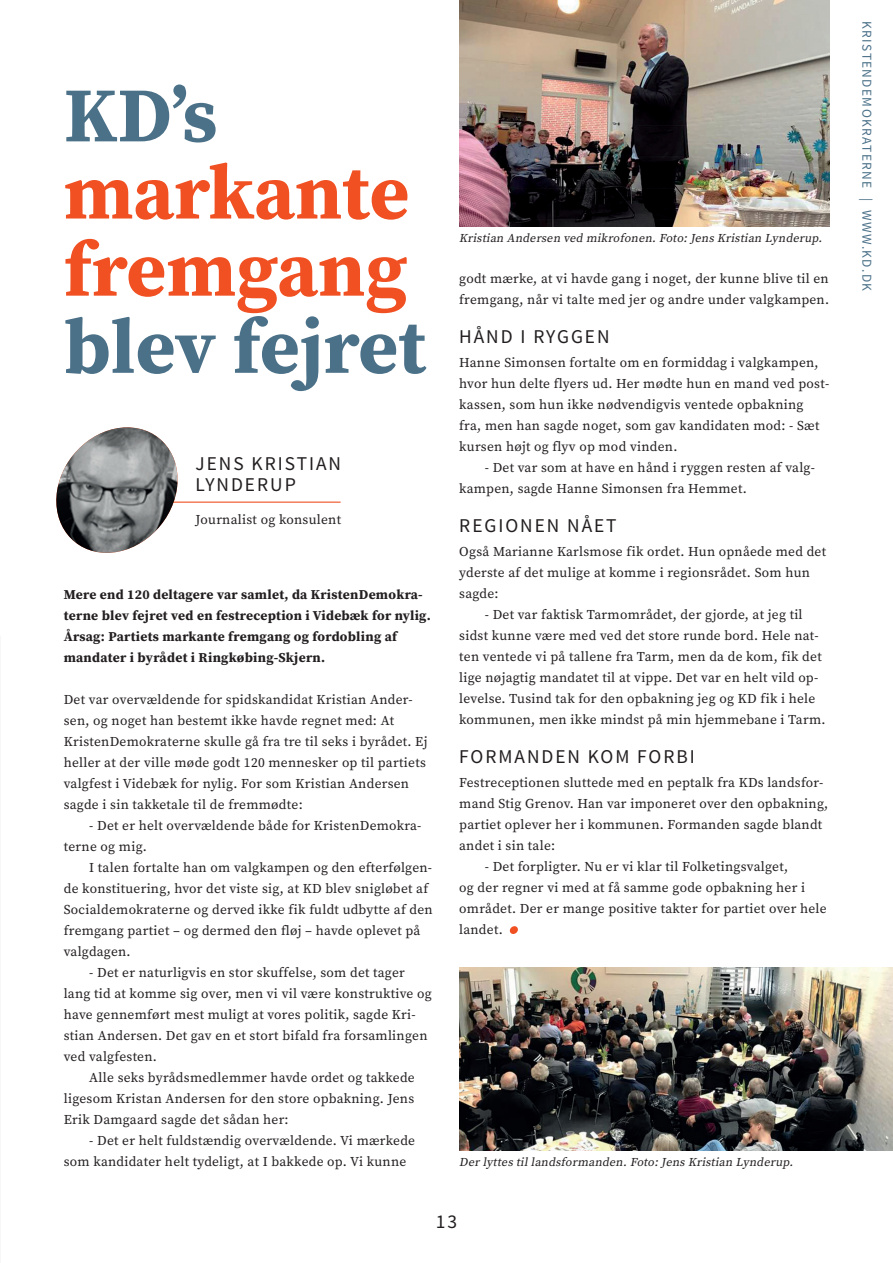
<style>
.page{position:relative;width:893px;height:1263px;background:#fff}
.page>*{position:absolute;margin:0;border:0;box-sizing:border-box;transform-origin:0 0}
.KD_headline{font:700 77.1px "Source Serif Pro";color:#f05022}
.KD_headline-2{font:700 77.1px "Source Serif Pro";color:#4b7189}
.KD_mellemrubrik{font:19.5px "Source Sans Pro";letter-spacing:.1em;color:#231f20}
.KD_brødtekst_m_indry{font:13.5px/21px "Source Serif Pro";letter-spacing:.02em;color:#231f20}
.KD_brødtekst_u_indry{font:13.5px/21px "Source Serif Pro";letter-spacing:.02em;color:#231f20}
.KD_rubrik{font:700 13.5px/21px "Source Serif Pro";letter-spacing:.02em;color:#231f20}
.t1{font:13.5px "Source Sans Pro";letter-spacing:.1em;color:#4b7189}
.KD_billedtekst{font:italic 12px "Source Serif Pro";letter-spacing:.005em;color:#231f20}
</style>
<div class="page">
<div style="left:509px;top:926px;width:9px;height:8px;background:#f05022;border-radius:4px"></div>
<hr style="left:64px;top:502px;width:277px;height:1px;background:#f05022">
<img style="left:56px;top:427px;width:126px;height:126px">
<img style="left:459px;top:0;width:370px;height:227px">
<img style="left:459px;top:967px;width:434px;height:183px">
<p class="KD_headline-2" style="left:64px;top:62px;width:155px">KD’s</p>
<p class="KD_headline" style="left:64px;top:139px;width:347px">markante</p>
<p class="KD_headline" style="left:64px;top:217px;width:345px">fremgang</p>
<p class="KD_headline-2" style="left:64px;top:294px;width:364px">blev fejret</p>
<p class="KD_mellemrubrik" style="left:196px;top:452px;width:147px">JENS KRISTIAN</p>
<p class="KD_mellemrubrik" style="left:196px;top:473px;width:102px">LYNDERUP</p>
<p class="KD_brødtekst_u_indry" style="left:196px;top:509px;width:147px">Journalist og konsulent</p>
<p class="KD_rubrik" style="left:64px;top:584px;width:369px">Mere end 120 deltagere var samlet, da KristenDemokra&shy;terne blev fejret ved en festreception i Videbæk for nylig.<br>Årsag: Partiets markante fremgang og fordobling af mandater i byrådet i Ringkøbing-Skjern.</p>
<p class="KD_brødtekst_u_indry" style="left:64px;top:689px;width:365px">Det var overvældende for spidskandidat Kristian Ander&shy;sen, og noget han bestemt ikke havde regnet med: At KristenDemokraterne skulle gå fra tre til seks i byrådet. Ej heller at der ville møde godt 120 mennesker op til partiets valgfest i Videbæk for nylig. For som Kristian Andersen sagde i sin takketale til de fremmødte:</p>
<p class="KD_brødtekst_m_indry" style="left:64px;top:815px;width:359px;text-indent:26px">- Det er helt overvældende både for KristenDemokra&shy;terne og mig.</p>
<p class="KD_brødtekst_m_indry" style="left:64px;top:857px;width:370px;text-indent:26px">I talen fortalte han om valgkampen og den efterfølgen&shy;de konstituering, hvor det viste sig, at KD blev snigløbet af Socialdemokraterne og derved ikke fik fuldt udbytte af den fremgang partiet – og dermed den fløj – havde oplevet på valgdagen.</p>
<p class="KD_brødtekst_m_indry" style="left:64px;top:962px;width:369px;text-indent:26px">- Det er naturligvis en stor skuffelse, som det tager lang tid at komme sig over, men vi vil være konstruktive og have gennemført mest muligt at vores politik, sagde Kri&shy;stian Andersen. Det gav en et stort bifald fra forsamlingen ved valgfesten.</p>
<p class="KD_brødtekst_m_indry" style="left:64px;top:1067px;width:353px;text-align:justify;text-indent:26px">Alle seks byrådsmedlemmer havde ordet og takkede ligesom Kristan Andersen for den store opbakning. Jens Erik Damgaard sagde det sådan her:</p>
<p class="KD_brødtekst_m_indry" style="left:64px;top:1130px;width:353px;text-indent:26px">- Det er helt fuldstændig overvældende. Vi mærkede som kandidater helt tydeligt, at I bakkede op. Vi kunne</p>
<p class="KD_billedtekst" style="left:459px;top:230px;width:367px">Kristian Andersen ved mikrofonen.Foto:Jens Kristian Lynderup.</p>
<p class="KD_brødtekst_m_indry" style="left:459px;top:268px;width:371px">godt mærke, at vi havde gang i noget, der kunne blive til en fremgang, når vi talte med jer og andre under valgkampen.</p>
<p class="KD_mellemrubrik" style="left:459px;top:324px;width:152px">HÅND I RYGGEN</p>
<p class="KD_brødtekst_u_indry" style="left:459px;top:352px;width:371px">Hanne Simonsen fortalte om en formiddag i valgkampen, hvor hun delte flyers ud. Her mødte hun en mand ved post&shy;kassen, som hun ikke nødvendigvis ventede opbakning<br>fra, men han sagde noget, som gav kandidaten mod: - Sæt kursen højt og flyv op mod vinden.</p>
<p class="KD_brødtekst_m_indry" style="left:459px;top:457px;width:357px;text-indent:26px">- Det var som at have en hånd i ryggen resten af valg&shy;kampen, sagde Hanne Simonsen fra Hemmet.</p>
<p class="KD_mellemrubrik" style="left:459px;top:513px;width:159px">REGIONEN NÅET</p>
<p class="KD_brødtekst_u_indry" style="left:459px;top:541px;width:368px">Også Marianne Karlsmose fik ordet. Hun opnåede med det yderste af det mulige at komme i regionsrådet. Som hun sagde:</p>
<p class="KD_brødtekst_m_indry" style="left:459px;top:604px;width:368px;text-indent:26px">- Det var faktisk Tarmområdet, der gjorde, at jeg til sidst kunne være med ved det store runde bord. Hele nat&shy;ten ventede vi på tallene fra Tarm, men da de kom, fik det lige nøjagtig mandatet til at vippe. Det var en helt vild op&shy;levelse. Tusind tak for den opbakning jeg og KD fik i hele kommunen, men ikke mindst på min hjemmebane i Tarm.</p>
<p class="KD_mellemrubrik" style="left:459px;top:744px;width:237px">FORMANDEN KOM FORBI</p>
<p class="KD_brødtekst_u_indry" style="left:459px;top:772px;width:371px">Festreceptionen sluttede med en peptalk fra KDs landsfor&shy;mand Stig Grenov. Han var imponeret over den opbakning, partiet oplever her i kommunen. Formanden sagde blandt andet i sin tale:</p>
<p class="KD_brødtekst_m_indry" style="left:459px;top:856px;width:369px;text-indent:26px">- Det forpligter. Nu er vi klar til Folketingsvalget,<br>og der regner vi med at få samme gode opbakning her i området. Der er mange positive takter for partiet over hele landet.</p>
<p class="KD_billedtekst" style="left:459px;top:1154px;width:338px">Der lyttes tillandsformanden.Foto:Jens Kristian Lynderup.</p>
<h2 class="KD_mellemrubrik" style="left:436px;top:1209px;width:23px">13</h2>
<p class="t1" style="left:875px;top:21px;width:271px;rotate:90deg">KRISTENDEMOKRATERNE | WWW.KD.DK</p>
</div>
